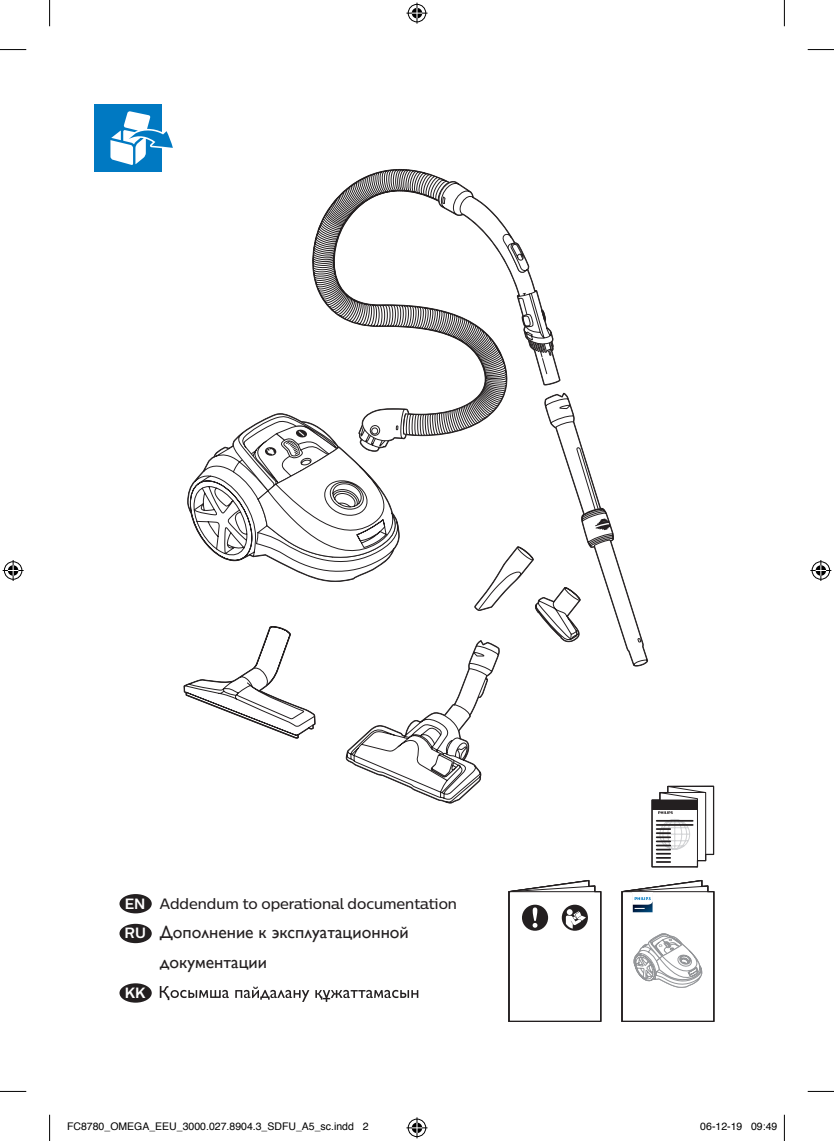
<style>
.page{position:relative;width:834px;height:1141px;background:#fff}
.page>*{position:absolute;margin:0;border:0;box-sizing:border-box;transform-origin:0 0}
.t1{font:17.5px/29.8px "Gill Sans Alt One WGL";color:#231f20}
.t2{font:500 14.88px "Centrale Sans";color:#231f20}
.t3{font:700 14.88px "Centrale Sans";color:#fff}
.t4{font:10.5px "Helvetica";color:#000}
.s1{font-weight:700;color:#fff}
.s2{font-family:"Centrale Sans";font-weight:700;font-size:14.88px;color:#fff}
</style>
<div class="page">
<svg style="left:508px;top:880px;width:93px;height:142px"></svg>
<svg style="left:621px;top:880px;width:93px;height:142px"></svg>
<svg style="left:183px;top:169px;width:531px;height:699px"></svg>
<div style="left:94px;top:104px;width:68px;height:68px;background:#0079c2"></div>
<svg style="left:110px;top:111px;width:63px;height:54px"></svg>
<div style="left:119px;top:894px;width:33px;height:19px;background:#231f20;border-radius:50%"></div>
<div style="left:119px;top:924px;width:33px;height:19px;background:#231f20;border-radius:50%"></div>
<div style="left:119px;top:983px;width:33px;height:20px;background:#231f20;border-radius:50%"></div>
<svg style="left:160px;top:986px;width:258px;height:16px"></svg>
<svg style="left:0;top:49px;width:26px;height:1px"></svg>
<svg style="left:807px;top:49px;width:26px;height:1px"></svg>
<svg style="left:0;top:1091px;width:26px;height:1px"></svg>
<svg style="left:807px;top:1091px;width:26px;height:1px"></svg>
<svg style="left:49px;top:0;width:1px;height:26px"></svg>
<svg style="left:49px;top:1115px;width:1px;height:26px"></svg>
<svg style="left:783px;top:0;width:1px;height:26px"></svg>
<svg style="left:783px;top:1115px;width:1px;height:26px"></svg>
<svg style="left:406px;top:3px;width:21px;height:21px"></svg>
<svg style="left:406px;top:1117px;width:21px;height:21px"></svg>
<svg style="left:3px;top:560px;width:21px;height:21px"></svg>
<svg style="left:810px;top:560px;width:21px;height:21px"></svg>
<h2 class="t2" style="left:125px;top:894px;width:333px"><span class="s1">EN</span> Addendum to operational documentation</h2>
<h1 class="t1" style="left:160px;top:917px;width:250px;text-indent:-35px"><span class="s2">RU</span> Дополнение к эксплуатационной документации</h1>
<h2 class="t3" style="left:125px;top:983px;width:22px">KK</h2>
<p class="t4" style="left:67px;top:1119px;width:303px">FC8780_OMEGA_EEU_3000.027.8904.3_SDFU_A5_sc.indd 2</p>
<p class="t4" style="left:700px;top:1119px;width:79px">06-12-19 09:49</p>
</div>
